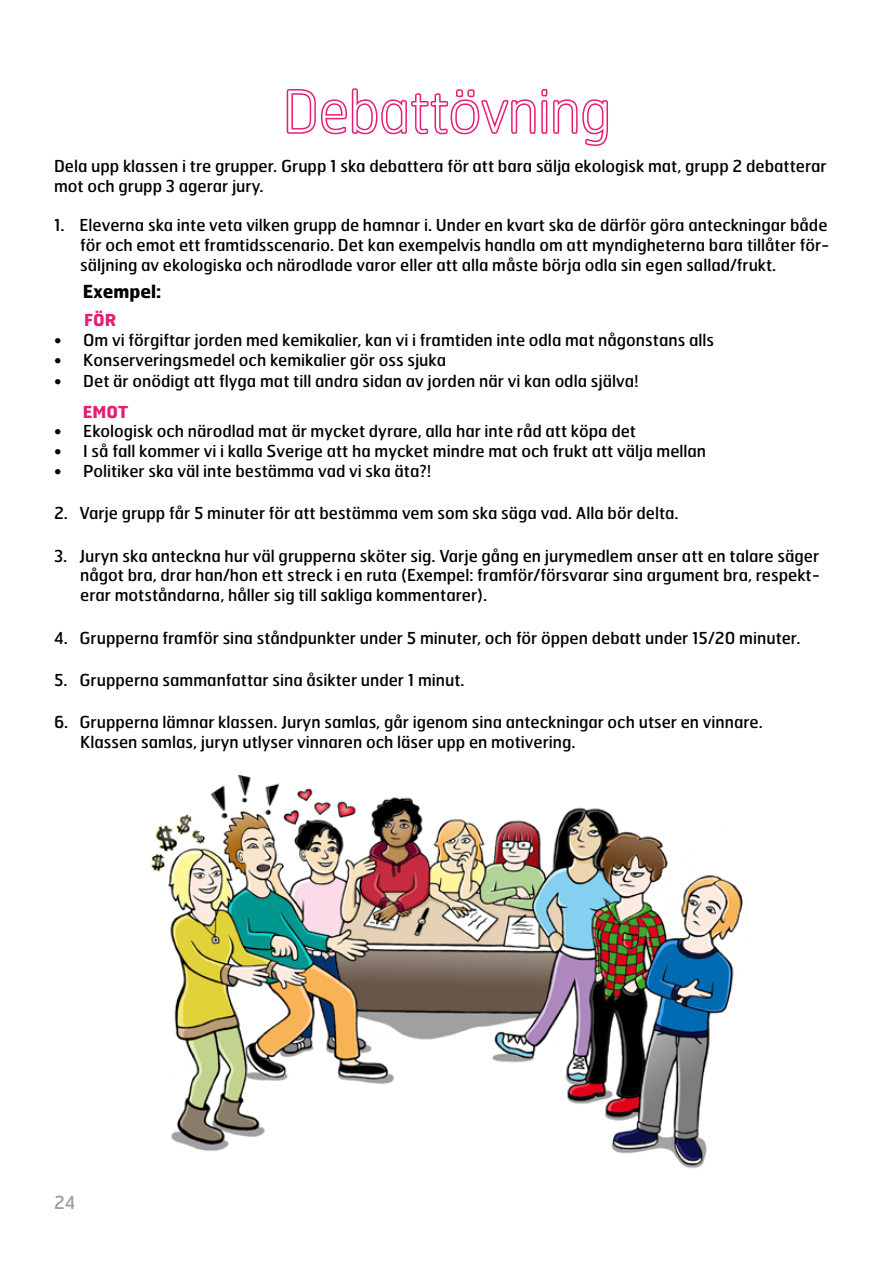
<style>
.page{position:relative;width:893px;height:1263px;background:#fff}
.page>*{position:absolute;margin:0;border:0;box-sizing:border-box;transform-origin:0 0}
.t1{font:100 57px "Hermes";color:#fff}
.t2{font:700 18px "Hermes";color:#000}
.t3{font:18px "Hermes";color:#9d9d9c}
.t4{font:16.5px/19.8px "Hermes";color:#000}
.t5{font:700 16.5px "Hermes";color:#e71d72}
</style>
<div class="page">
<svg style="left:286px;top:88px;width:322px;height:58px"></svg>
<img style="left:150px;top:775px;width:593px;height:394px">
<h1 class="t1" style="left:283px;top:76px;width:329px">Debattövning</h1>
<p class="t4" style="left:54px;top:155px;width:774px">Dela upp klassen i tre grupper. Grupp 1 ska debattera för att bara sälja ekologisk mat, grupp 2 debatterar mot och grupp 3 agerar jury.</p>
<p class="t4" style="left:80px;top:215px;width:751px;text-indent:-26px">1. Eleverna ska inte veta vilken grupp de hamnar i. Under en kvart ska de därför göra anteckningar både för och emot ett framtidsscenario. Det kan exempelvis handla om att myndigheterna bara tillåter för&shy;säljning av ekologiska och närodlade varor eller att alla måste börja odla sin egen sallad/frukt.</p>
<p class="t2" style="left:83px;top:280px;width:80px">Exempel:</p>
<p class="t5" style="left:84px;top:309px;width:34px">FÖR</p>
<p class="t4" style="left:54px;top:329px;width:662px">• Om vi förgiftar jorden med kemikalier, kan vi i framtiden inte odla mat någonstans alls</p>
<p class="t4" style="left:54px;top:349px;width:394px">• Konserveringsmedel och kemikalier gör oss sjuka</p>
<p class="t4" style="left:54px;top:371px;width:586px">• Det är onödigt att flyga mat till andra sidan av jorden när vi kan odla själva!</p>
<p class="t5" style="left:83px;top:401px;width:47px">EMOT</p>
<p class="t4" style="left:54px;top:421px;width:583px">• Ekologisk och närodlad mat är mycket dyrare, alla har inte råd att köpa det</p>
<p class="t4" style="left:54px;top:441px;width:654px">• I så fall kommer vi i kalla Sverige att ha mycket mindre mat och frukt att välja mellan</p>
<p class="t4" style="left:54px;top:461px;width:379px">• Politiker ska väl inte bestämma vad vi ska äta?!</p>
<p class="t4" style="left:54px;top:503px;width:626px">2. Varje grupp får 5 minuter för att bestämma vem som ska säga vad. Alla bör delta.</p>
<p class="t4" style="left:80px;top:545px;width:741px;text-align:justify;text-indent:-26px">3. Juryn ska anteckna hur väl grupperna sköter sig. Varje gång en jurymedlem anser att en talare säger något bra, drar han/hon ett streck i en ruta (Exempel: framför/försvarar sina argument bra, respekt&shy;erar motståndarna, håller sig till sakliga kommentarer).</p>
<p class="t4" style="left:54px;top:627px;width:748px">4. Grupperna framför sina ståndpunkter under 5 minuter, och för öppen debatt under 15/20 minuter.</p>
<p class="t4" style="left:54px;top:669px;width:412px">5. Grupperna sammanfattar sina åsikter under 1 minut.</p>
<p class="t4" style="left:80px;top:712px;width:684px;text-indent:-26px">6. Grupperna lämnar klassen. Juryn samlas, går igenom sina anteckningar och utser en vinnare.<br>Klassen samlas, juryn utlyser vinnaren och läser upp en motivering.</p>
<p class="t3" style="left:54px;top:1190px;width:23px">24</p>
</div>
